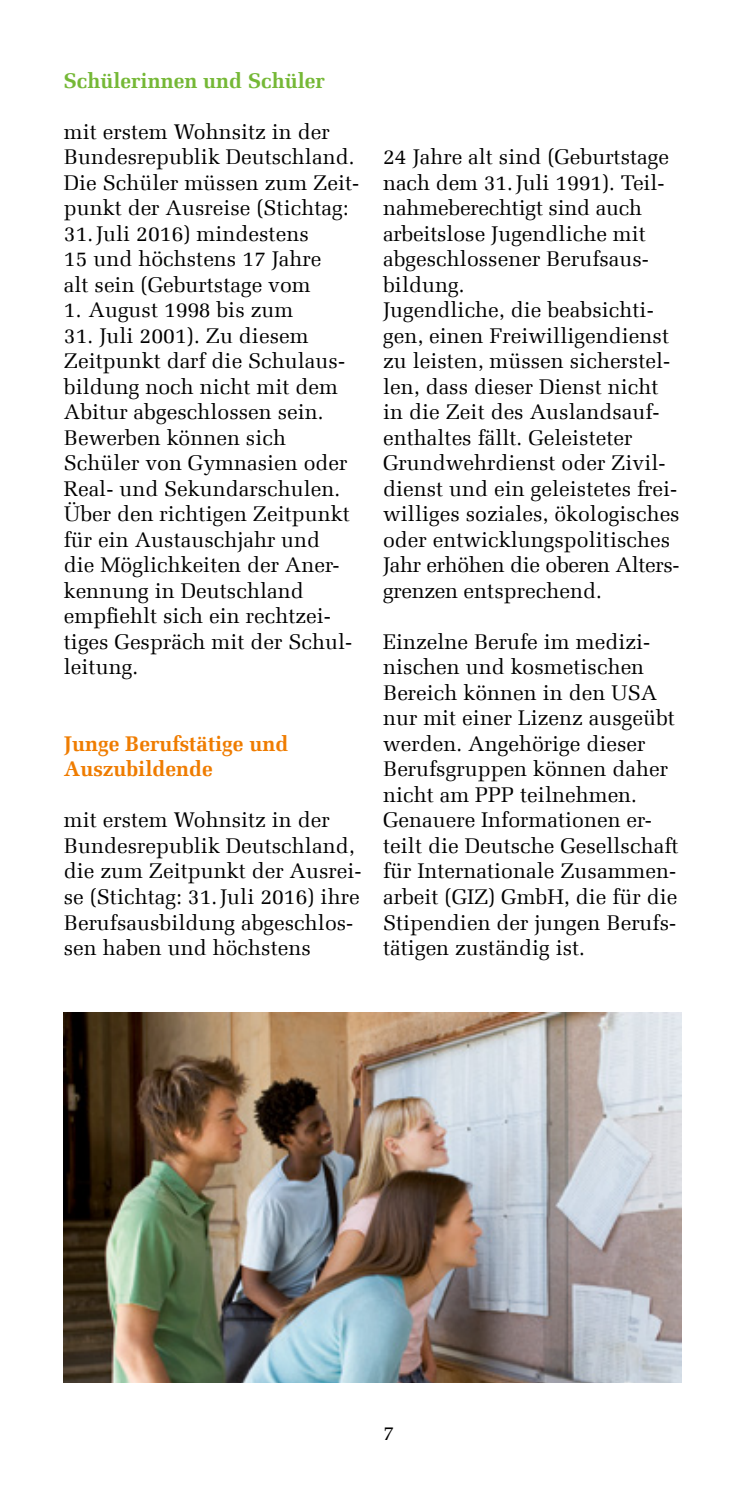
<style>
.page{position:relative;width:745px;height:1489px;background:#fff}
.page>*{position:absolute;margin:0;border:0;box-sizing:border-box;transform-origin:0 0}
.t1{font:21.25px/25.5px "Melior Com";color:#000}
.t2{font:700 21.25px/25.5px "Melior Com";color:#ef7c00}
.t3{font:700 21.25px "Melior Com";color:#75b836}
.t4{font:20px "Melior Com";color:#000}
</style>
<div class="page">
<img style="left:64px;top:1012px;width:616px;height:370px">
<p class="t3" style="left:64px;top:67px;width:262px">Schülerinnen und Schüler</p>
<p class="t1" style="left:64px;top:118px;width:297px">mit erstem Wohnsitz in der<br>Bundesrepublik Deutschland.<br>Die Schüler müssen zum Zeit&shy;punkt der Ausreise (Stichtag:<br>31.Juli 2016) mindestens<br>15 und höchstens 17 Jahre<br>alt sein (Geburtstage vom</p>
<p class="t1" style="left:64px;top:297px;width:231px">1. August 1998 bis zum</p>
<p class="t1" style="left:64px;top:322px;width:290px">31. Juli 2001). Zu diesem<br>Zeitpunkt darf die Schulaus&shy;bildung noch nicht mit dem<br>Abitur abgeschlossen sein.<br>Bewerben können sich<br>Schüler von Gymnasien oder<br>Real- und Sekundarschulen.<br>Über den richtigen Zeitpunkt für ein Austauschjahr und die Möglichkeiten der Aner&shy;kennung in Deutschland empfiehlt sich ein rechtzei&shy;tiges Gespräch mit der Schul&shy;leitung.</p>
<p class="t2" style="left:64px;top:730px;width:226px">Junge Berufstätige und<br>Auszubildende</p>
<p class="t1" style="left:64px;top:807px;width:299px">mit erstem Wohnsitz in der<br>Bundesrepublik Deutschland, die zum Zeitpunkt der Ausrei&shy;se (Stichtag: 31.Juli 2016) ihre<br>Berufsausbildung abgeschlos&shy;sen haben und höchstens</p>
<p class="t1" style="left:383px;top:144px;width:298px">24 Jahre alt sind (Geburtstage nach dem 31.Juli 1991). Teil&shy;nahmeberechtigt sind auch arbeitslose Jugendliche mit abgeschlossener Berufsaus&shy;bildung.<br>Jugendliche, die beabsichti&shy;gen, einen Freiwilligendienst zu leisten, müssen sicherstel&shy;len, dass dieser Dienst nicht in die Zeit des Auslandsauf&shy;enthaltes fällt. Geleisteter<br>Grundwehrdienst oder Zivil&shy;dienst und ein geleistetes frei&shy;williges soziales, ökologisches oder entwicklungspolitisches<br>Jahr erhöhen die oberen Alters&shy;grenzen entsprechend.</p>
<p class="t1" style="left:383px;top:628px;width:297px">Einzelne Berufe im medizi&shy;nischen und kosmetischen<br>Bereich können in den USA nur mit einer Lizenz ausgeübt werden. Angehörige dieser<br>Berufsgruppen können daher nicht am PPP teilnehmen.<br>Genauere Informationen er&shy;teilt die Deutsche Gesellschaft für Internationale Zusammen&shy;arbeit (GIZ) GmbH, die für die<br>Stipendien der jungen Berufs&shy;tätigen zuständig ist.</p>
<p class="t4" style="left:383px;top:1420px;width:13px">7</p>
</div>
